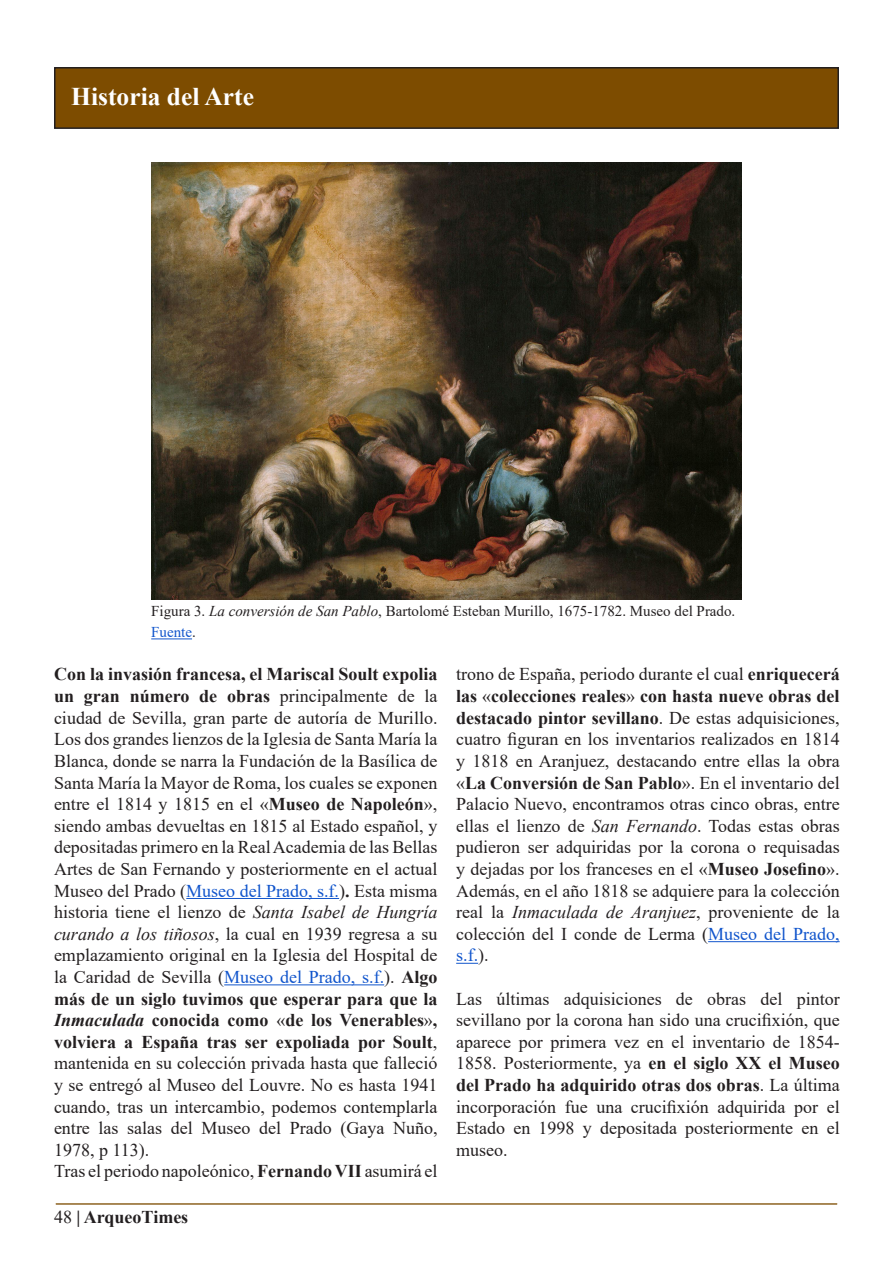
<style>
.page{position:relative;width:893px;height:1263px;background:#fff}
.page>*{position:absolute;margin:0;border:0;box-sizing:border-box;transform-origin:0 0}
.t1{font:700 25.5px "Times New Roman";color:#fff}
.t2{font:18px/21.6px "Times New Roman";color:#231f20;text-align:justify}
.t3{font:700 18px "Times New Roman";color:#231f20}
.t4{font:15px "Times New Roman";color:#231f20}
.t5{font:15px "Times New Roman";color:#15c}
.s1{font-style:italic}
.s2{color:#231f20}
.s3{font-weight:700}
.s4{color:#15c}
.s5{font-weight:700;font-style:italic}
.s6{font-weight:400}
</style>
<div class="page">
<svg style="left:55px;top:1203px;width:783px;height:2px;background:#a88857"></svg>
<div style="left:55px;top:68px;width:783px;height:60px;background:#7d4c00"></div>
<div style="left:54px;top:67px;width:785px;height:62px;border:2px solid #231f20"></div>
<hr style="left:186px;top:898px;width:153px;height:1px;background:#15c">
<hr style="left:224px;top:984px;width:160px;height:1px;background:#15c">
<hr style="left:708px;top:941px;width:132px;height:1px;background:#15c">
<svg style="left:456px;top:963px;width:22px;height:1px"></svg>
<img style="left:151px;top:163px;width:591px;height:436px">
<hr style="left:151px;top:638px;width:41px;height:1px;background:#15c">
<p class="t1" style="left:71px;top:78px;width:184px">Historia del Arte</p>
<p class="t4" style="left:151px;top:600px;width:586px">Figura 3. <span class="s1">La conversión de San Pablo</span>, Bartolomé Esteban Murillo, 1675-1782. Museo del Prado.</p>
<p class="t5" style="left:151px;top:622px;width:46px">Fuente<span class="s2">.</span></p>
<p class="t2" style="left:54px;top:663px;width:385px"><span class="s3">Con la invasión francesa, el Mariscal Soult expolia un gran número de obras</span> principalmente de la ciudad de Sevilla, gran parte de autoría de Murillo.<br>Los dos grandes lienzos de la Iglesia de Santa María la Blanca, donde se narra la Fundación de la Basílica de Santa María la Mayor de Roma, los cuales se exponen entre el 1814 y 1815 en el «<span class="s3">Museo de Napoleón</span>», siendo ambas devueltas en 1815 al Estado español, y depositadas primero en la Real Academia de las Bellas Artes de San Fernando y posteriormente en el actual Museo del Prado (<span class="s4">Museo del Prado, s.f.</span>)<span class="s3">.</span> Esta misma historia tiene el lienzo de <span class="s1">Santa Isabel de Hungría curando a los tiñosos</span>, la cual en 1939 regresa a su emplazamiento original en la Iglesia del Hospital de la Caridad de Sevilla (<span class="s4">Museo del Prado, s.f.</span>). <span class="s3">Algo más de un siglo tuvimos que esperar para que la </span><span class="s5">Inmaculada</span> <span class="s3">conocida como</span> «<span class="s3">de los Venerables</span>»<span class="s3">, volviera a España tras ser expoliada por Soult</span>, mantenida en su colección privada hasta que falleció y se entregó al Museo del Louvre. No es hasta 1941 cuando, tras un intercambio, podemos contemplarla entre las salas del Museo del Prado (Gaya Nuño, 1978, p 113).</p>
<p class="t2" style="left:54px;top:1160px;width:385px">Tras el periodo napoleónico, <span class="s3">Fernando VII</span> asumirá el</p>
<p class="t3" style="left:54px;top:1204px;width:136px"><span class="s6">48</span> | ArqueoTimes</p>
<p class="t2" style="left:456px;top:663px;width:385px">trono de España, periodo durante el cual <span class="s3">enriquecerá las</span> «<span class="s3">colecciones reales</span>» <span class="s3">con hasta nueve obras del destacado pintor sevillano</span>. De estas adquisiciones, cuatro figuran en los inventarios realizados en 1814 y 1818 en Aranjuez, destacando entre ellas la obra «<span class="s3">La Conversión de San Pablo</span>». En el inventario del Palacio Nuevo, encontramos otras cinco obras, entre ellas el lienzo de <span class="s1">San Fernando</span>. Todas estas obras pudieron ser adquiridas por la corona o requisadas y dejadas por los franceses en el «<span class="s3">Museo Josefino</span>».<br>Además, en el año 1818 se adquiere para la colección real la <span class="s1">Inmaculada de Aranjuez</span>, proveniente de la colección del I conde de Lerma (<span class="s4">Museo del Prado, s.f.</span>).</p>
<p class="t2" style="left:456px;top:987px;width:385px">Las últimas adquisiciones de obras del pintor sevillano por la corona han sido una crucifixión, que aparece por primera vez en el inventario de 1854- 1858. Posteriormente, ya <span class="s3">en el siglo XX el Museo del Prado ha adquirido otras dos obras</span>. La última incorporación fue una crucifixión adquirida por el Estado en 1998 y depositada posteriormente en el museo.</p>
</div>
